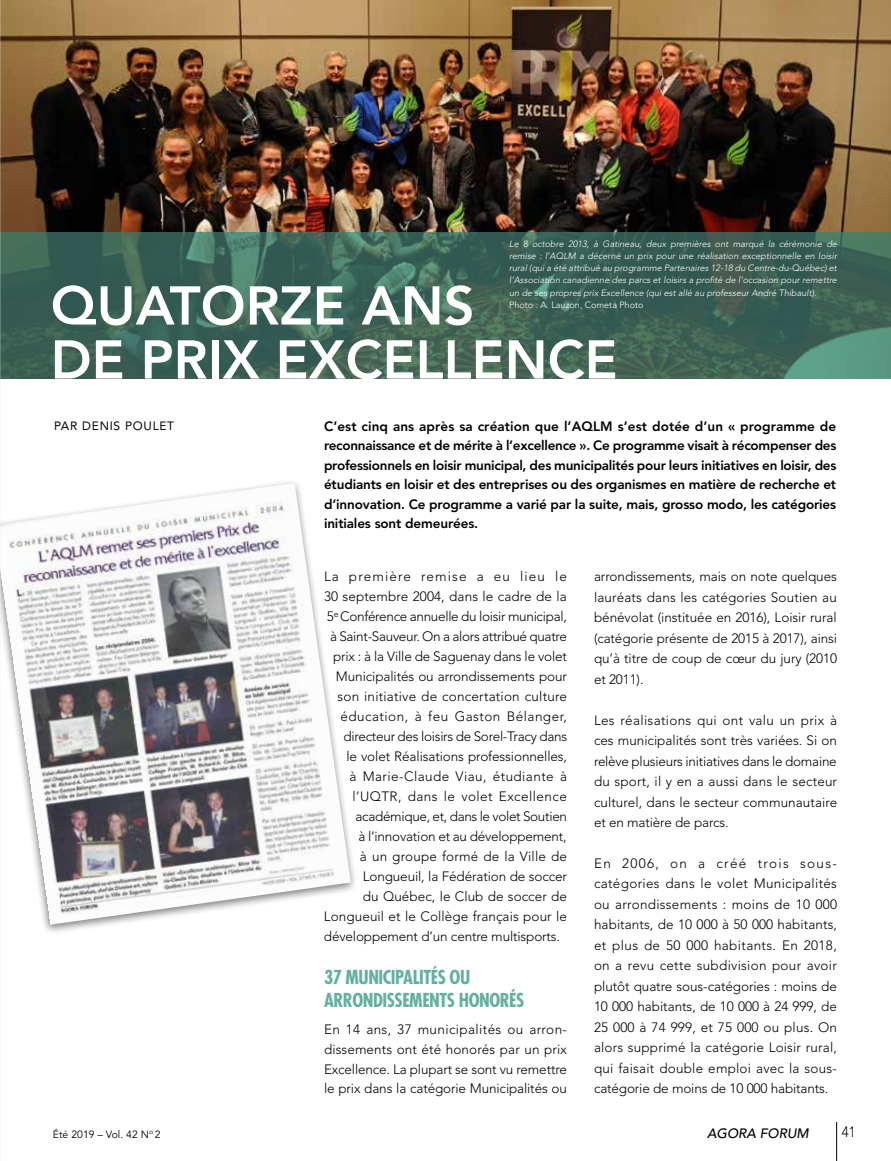
<style>
.page{position:relative;width:891px;height:1161px;background:#fff}
.page>*{position:absolute;margin:0;border:0;box-sizing:border-box;transform-origin:0 0}
.t1{font:800 54px/54px "Avenir";color:#fff}
.t2{font:700 condensed 18.75px/23px "Futura";letter-spacing:-.025em;color:#63b0a1}
.t3{font:300 14.85px "Avenir";color:#000;scale:.91 1}
.t4{font:300 13.5px/20.5px "Avenir";letter-spacing:-.01em;color:#000;text-align:justify}
.t5{font:800 13.5px/19.5px "Avenir";letter-spacing:-.01em;color:#000;text-align:justify}
.t6{font:300 13.5px "Avenir";letter-spacing:.015em;color:#000}
.t7{font:300 13.5px "Avenir";letter-spacing:.03em;color:#000}
.t8{font:300 13.5px "Avenir";letter-spacing:.035em;color:#000}
.t9{font:300 13.5px "Avenir";letter-spacing:.085em;color:#000}
.t10{font:italic 500 13.5px "Avenir";color:#000}
.t11{font:12px "Avenir";letter-spacing:.06em;color:#000}
.t12{font:10.5px "Avenir";color:#000}
.t13{font:italic 300 9.15px/12.1px "Avenir";color:#fff;text-align:justify}
.t14{font:300 9.15px "Avenir";color:#fff}
</style>
<div class="page">
<img style="left:1px;top:0;width:890px;height:232px">
<svg style="left:1px;top:232px;width:890px;height:147px;background:#3e6457"></svg>
<img style="left:1px;top:483px;width:350px;height:442px">
<img style="left:0;top:0;width:1px;height:1161px">
<hr style="left:836px;top:1122px;width:1px;height:39px;background:#000">
<p class="t13" style="left:509px;top:238px;width:329px">Le 8 octobre 2013, à Gatineau, deux premières ont marqué la cérémonie de remise : l’AQLM a décerné un prix pour une réalisation exceptionnelle en loisir rural (qui a été attribué au programme Partenaires 12-18 du Centre-du-Québec) et l’Association canadienne des parcs et loisirs a profité de l’occasion pour remettre un de ses propres prix Excellence (qui est allé au professeur André Thibault).</p>
<p class="t14" style="left:509px;top:299px;width:136px">Photo : A. Lauzon, Cometa Photo</p>
<h1 class="t1" style="left:51px;top:279px;width:568px">QUATORZE ANS<br>DE PRIX EXCELLENCE</h1>
<p class="t11" style="left:54px;top:419px;width:122px">PAR DENIS POULET</p>
<p class="t5" style="left:324px;top:416px;width:514px">C’est cinq ans après sa création que l’AQLM s’est dotée d’un « programme de reconnaissance et de mérite à l’excellence ». Ce programme visait à récompenser des professionnels en loisir municipal, des municipalités pour leurs initiatives en loisir, des étudiants en loisir et des entreprises ou des organismes en matière de recherche et d’innovation. Ce programme a varié par la suite, mais, grosso modo, les catégories initiales sont demeurées.</p>
<p class="t9" style="left:324px;top:569px;width:244px">La première remise a eu lieu le</p>
<p class="t4" style="left:324px;top:586px;width:244px">30 septembre 2004, dans le cadre de la</p>
<p class="t4" style="left:327px;top:606px;width:241px">5<sup>e</sup> Conférence annuelle du loisir municipal,</p>
<p class="t4" style="left:330px;top:626px;width:239px">à Saint-Sauveur. On a alors attribué quatre</p>
<p class="t4" style="left:333px;top:646px;width:236px">prix : à la Ville de Saguenay dans le volet</p>
<p class="t4" style="left:336px;top:666px;width:233px">Municipalités ou arrondissements pour</p>
<p class="t6" style="left:337px;top:689px;width:231px">son initiative de concertation culture</p>
<p class="t8" style="left:340px;top:708px;width:228px">éducation, à feu Gaston Bélanger,</p>
<p class="t4" style="left:343px;top:726px;width:225px">directeur des loisirs de Sorel-Tracy dans</p>
<p class="t4" style="left:346px;top:746px;width:222px">le volet Réalisations professionnelles,</p>
<p class="t7" style="left:349px;top:768px;width:219px">à Marie-Claude Viau, étudiante à</p>
<p class="t7" style="left:352px;top:788px;width:216px">l’UQTR, dans le volet Excellence</p>
<p class="t4" style="left:355px;top:806px;width:213px">académique, et, dans le volet Soutien</p>
<p class="t4" style="left:358px;top:826px;width:210px">à l’innovation et au développement,</p>
<p class="t6" style="left:360px;top:848px;width:209px">à un groupe formé de la Ville de</p>
<p class="t4" style="left:363px;top:866px;width:205px">Longueuil, la Fédération de soccer</p>
<p class="t4" style="left:363px;top:886px;width:206px">du Québec, le Club de soccer de</p>
<p class="t4" style="left:324px;top:906px;width:245px">Longueuil et le Collège français pour le</p>
<p class="t4" style="left:324px;top:926px;width:238px">développement d’un centre multisports.</p>
<h2 class="t2" style="left:324px;top:966px;width:202px">37 MUNICIPALITÉS OU<br>ARRONDISSEMENTS HONORÉS</h2>
<p class="t4" style="left:324px;top:1019px;width:245px;line-height:20px">En 14 ans, 37 municipalités ou arron&shy;dissements ont été honorés par un prix Excellence. La plupart se sont vu remettre le prix dans la catégorie Municipalités ou</p>
<p class="t4" style="left:594px;top:566px;width:245px">arrondissements, mais on note quelques lauréats dans les catégories Soutien au bénévolat (instituée en 2016), Loisir rural (catégorie présente de 2015 à 2017), ainsi qu’à titre de coup de cœur du jury (2010 et 2011).</p>
<p class="t4" style="left:594px;top:710px;width:245px">Les réalisations qui ont valu un prix à ces municipalités sont très variées. Si on relève plusieurs initiatives dans le domaine du sport, il y en a aussi dans le secteur culturel, dans le secteur communautaire et en matière de parcs.</p>
<p class="t4" style="left:594px;top:853px;width:245px">En 2006, on a créé trois sous&shy;catégories dans le volet Municipalités ou arrondissements : moins de 10 000 habitants, de 10 000 à 50 000 habitants, et plus de 50 000 habitants. En 2018, on a revu cette subdivision pour avoir plutôt quatre sous-catégories : moins de 10 000 habitants, de 10 000 à 24 999, de 25 000 à 74 999, et 75 000 ou plus. On alors supprimé la catégorie Loisir rural, qui faisait double emploi avec la sous&shy;catégorie de moins de 10 000 habitants.</p>
<p class="t12" style="left:53px;top:1128px;width:109px">Été 2019 – Vol. 42 N<sup>o</sup> 2</p>
<p class="t10" style="left:707px;top:1125px;width:103px">AGORA FORUM</p>
<p class="t3" style="left:842px;top:1124px;width:17px">41</p>
</div>
